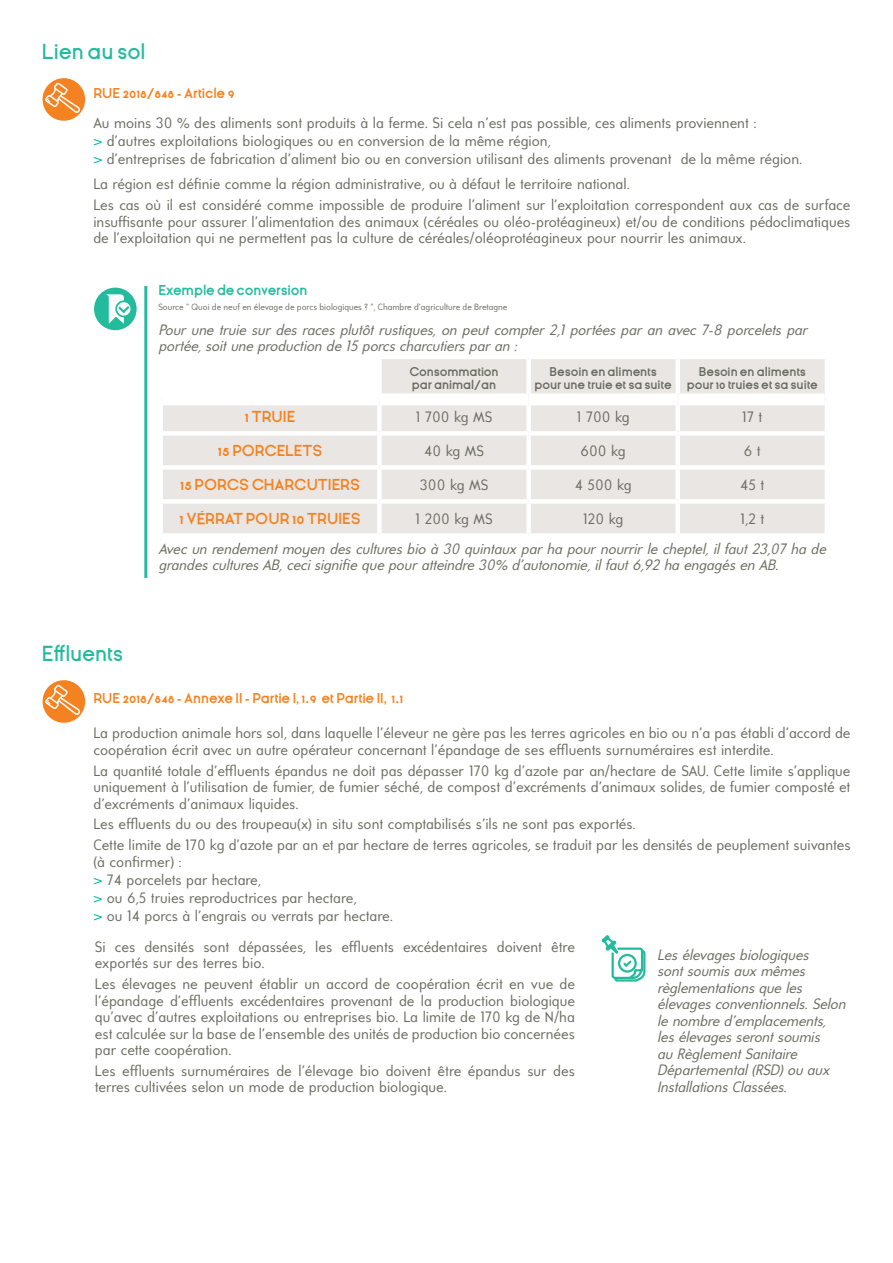
<style>
.page{position:relative;width:893px;height:1263px;background:#fff}
.page>*{position:absolute;margin:0;border:0;box-sizing:border-box;transform-origin:0 0}
.t1{font:600 21px "Ginora Sans";letter-spacing:-.01em;color:#24bb9d}
.t2{font:15px/16.5px "Universalis ADF Std";color:#6b6c62}
.t3{font:italic 15px/16.5px "Universalis ADF Std";letter-spacing:-.01em;color:#6b6c62}
.t4{font:700 15px "Ginora Sans";color:#f58220}
.t5{font:700 13.5px "Ginora Sans";color:#f58220}
.t6{font:700 13.5px "Ginora Sans";letter-spacing:-.01em;color:#24bb9d}
.t7{font:700 12px/13.5px "Ginora Sans";color:#6b6c62;text-align:center}
.t8{font:9px "Universalis ADF Std";color:#6b6c62}
.s1{color:#00b5ac}
.s2{font-family:"Delicious"}
</style>
<div class="page">
<div style="left:43px;top:680px;width:42px;height:43px;background:#f58220;border-radius:50%"></div>
<svg style="left:45px;top:685px;width:35px;height:32px"></svg>
<hr style="left:144px;top:286px;width:3px;height:292px;background:#24bb9d">
<svg style="left:601px;top:935px;width:45px;height:47px"></svg>
<div style="left:94px;top:288px;width:43px;height:42px;background:#24bb9d;border-radius:50%"></div>
<svg style="left:105px;top:294px;width:27px;height:30px"></svg>
<svg style="left:163px;top:359px;width:662px;height:174px;background:#ebe8e5"></svg>
<div style="left:377px;top:405px;width:5px;height:26px;background:#fff"></div>
<div style="left:377px;top:436px;width:5px;height:29px;background:#fff"></div>
<div style="left:377px;top:470px;width:5px;height:29px;background:#fff"></div>
<div style="left:377px;top:504px;width:5px;height:29px;background:#fff"></div>
<div style="left:526px;top:405px;width:5px;height:26px;background:#fff"></div>
<div style="left:675px;top:405px;width:5px;height:26px;background:#fff"></div>
<div style="left:526px;top:436px;width:5px;height:29px;background:#fff"></div>
<div style="left:675px;top:436px;width:5px;height:29px;background:#fff"></div>
<div style="left:526px;top:470px;width:5px;height:29px;background:#fff"></div>
<div style="left:675px;top:470px;width:5px;height:29px;background:#fff"></div>
<div style="left:526px;top:504px;width:5px;height:29px;background:#fff"></div>
<div style="left:675px;top:504px;width:5px;height:29px;background:#fff"></div>
<div style="left:158px;top:431px;width:221px;height:5px;background:#fff"></div>
<div style="left:158px;top:465px;width:221px;height:5px;background:#fff"></div>
<div style="left:158px;top:499px;width:221px;height:5px;background:#fff"></div>
<div style="left:526px;top:359px;width:5px;height:34px;background:#fff"></div>
<div style="left:675px;top:359px;width:5px;height:34px;background:#fff"></div>
<div style="left:379px;top:431px;width:150px;height:5px;background:#fff"></div>
<div style="left:379px;top:465px;width:150px;height:5px;background:#fff"></div>
<div style="left:379px;top:499px;width:150px;height:5px;background:#fff"></div>
<div style="left:529px;top:431px;width:149px;height:5px;background:#fff"></div>
<div style="left:678px;top:431px;width:151px;height:5px;background:#fff"></div>
<div style="left:529px;top:465px;width:149px;height:5px;background:#fff"></div>
<div style="left:678px;top:465px;width:151px;height:5px;background:#fff"></div>
<div style="left:529px;top:499px;width:149px;height:5px;background:#fff"></div>
<div style="left:678px;top:499px;width:151px;height:5px;background:#fff"></div>
<div style="left:377px;top:359px;width:5px;height:34px;background:#fff"></div>
<div style="left:163px;top:393px;width:216px;height:12px;background:#fff"></div>
<div style="left:379px;top:393px;width:150px;height:12px;background:#fff"></div>
<div style="left:529px;top:393px;width:149px;height:12px;background:#fff"></div>
<div style="left:678px;top:393px;width:147px;height:12px;background:#fff"></div>
<div style="left:43px;top:78px;width:42px;height:43px;background:#f58220;border-radius:50%"></div>
<svg style="left:45px;top:83px;width:35px;height:32px"></svg>
<h1 class="t1" style="left:42px;top:40px;width:105px">Lien au sol</h1>
<p class="t5" style="left:93px;top:86px;width:143px">RUE 2018/848 - Article 9</p>
<p class="t2" style="left:93px;top:114px;width:710px;line-height:18px">Au moins 30 % des aliments sont produits à la ferme. Si cela n’est pas possible, ces aliments proviennent :<br><span class="s1">&gt;</span> d’autres exploitations biologiques ou en conversion de la même région,<br><span class="s1">&gt;</span> d’entreprises de fabrication d’aliment bio ou en conversion utilisant des aliments provenant de la même région.</p>
<p class="t2" style="left:93px;top:173px;width:758px;line-height:20.7px">La région est définie comme la région administrative, ou à défaut le territoire national.<br>Les cas où il est considéré comme impossible de produire l’aliment sur l’exploitation correspondent aux cas de surface</p>
<p class="t2" style="left:93px;top:213px;width:758px">insuffisante pour assurer l’alimentation des animaux (céréales ou oléo-protéagineux) et/ou de conditions pédoclimatiques de l’exploitation qui ne permettent pas la culture de céréales/oléoprotéagineux pour nourrir les animaux.</p>
<p class="t6" style="left:158px;top:283px;width:150px">Exemple de conversion</p>
<p class="t8" style="left:158px;top:301px;width:350px">Source <span class="s2">"</span> Quoi de neuf en élevage de porcs biologiques ? <span class="s2">"</span>, Chambre d’agriculture de Bretagne</p>
<p class="t3" style="left:158px;top:321px;width:650px">Pour une truie sur des races plutôt rustiques, on peut compter 2,1 portées par an avec 7-8 porcelets par portée, soit une production de 15 porcs charcutiers par an :</p>
<p class="t7" style="left:409px;top:365px;width:91px;text-align:left">Consommation par animal/an</p>
<p class="t7" style="left:535px;top:365px;width:139px">Besoin en aliments<br>pour une truie et sa suite</p>
<p class="t7" style="left:687px;top:365px;width:132px">Besoin en aliments pour 10 truies et sa suite</p>
<p class="t4" style="left:245px;top:408px;width:36px">1truie</p>
<p class="t2" style="left:416px;top:408px;width:78px">1 700 kg MS</p>
<p class="t2" style="left:577px;top:408px;width:54px">1 700 kg</p>
<p class="t2" style="left:742px;top:408px;width:22px">17 t</p>
<p class="t4" style="left:218px;top:442px;width:106px">15 porcelets</p>
<p class="t2" style="left:424px;top:442px;width:61px">40 kg MS</p>
<p class="t2" style="left:581px;top:442px;width:47px">600 kg</p>
<p class="t2" style="left:744px;top:442px;width:18px">6 t</p>
<p class="t4" style="left:180px;top:476px;width:136px">15 porcs charcutie</p>
<p class="t4" style="left:340px;top:476px;width:21px">rs</p>
<p class="t2" style="left:420px;top:476px;width:70px">300 kg MS</p>
<p class="t2" style="left:575px;top:476px;width:58px">4 500 kg</p>
<p class="t2" style="left:740px;top:476px;width:26px">45 t</p>
<p class="t4" style="left:180px;top:510px;width:183px">1 vérrat pou r 10 truies</p>
<p class="t2" style="left:415px;top:510px;width:79px">1 200 kg MS</p>
<p class="t2" style="left:583px;top:510px;width:42px">120 kg</p>
<p class="t2" style="left:740px;top:510px;width:26px">1,2 t</p>
<p class="t3" style="left:158px;top:540px;width:669px">Avec un rendement moyen des cultures bio à 30 quintaux par ha pour nourrir le cheptel, il faut 23,07 ha de grandes cultures AB, ceci signifie que pour atteindre 30% d’autonomie, il faut 6,92 ha engagés en AB.</p>
<h1 class="t1" style="left:42px;top:642px;width:82px">Effluents</h1>
<p class="t5" style="left:93px;top:690px;width:311px">RUE 2018/848 - Annexe II - Partie I, 1.9 et Partie II, 1.1</p>
<p class="t2" style="left:93px;top:724px;width:758px">La production animale hors sol, dans laquelle l’éleveur ne gère pas les terres agricoles en bio ou n’a pas établi d’accord de coopération écrit avec un autre opérateur concernant l’épandage de ses effluents surnuméraires est interdite.</p>
<p class="t2" style="left:93px;top:762px;width:758px;text-align:justify">La quantité totale d’effluents épandus ne doit pas dépasser 170 kg d’azote par an/hectare de SAU. Cette limite s’applique uniquement à l’utilisation de fumier, de fumier séché, de compost d’excréments d’animaux solides, de fumier composté et d’excréments d’animaux liquides.</p>
<p class="t2" style="left:93px;top:813px;width:759px;line-height:20.7px">Les effluents du ou des troupeau(x) in situ sont comptabilisés s’ils ne sont pas exportés.<br>Cette limite de 170 kg d’azote par an et par hectare de terres agricoles, se traduit par les densités de peuplement suivantes</p>
<p class="t2" style="left:93px;top:852px;width:301px;line-height:18px">(à confirmer) :<br><span class="s1">&gt;</span> 74 porcelets par hectare,<br><span class="s1">&gt;</span> ou 6,5 truies reproductrices par hectare,<br><span class="s1">&gt;</span> ou 14 porcs à l’engrais ou verrats par hectare.</p>
<p class="t2" style="left:95px;top:938px;width:481px">Si ces densités sont dépassées, les effluents excédentaires doivent être exportés sur des terres bio.</p>
<p class="t2" style="left:95px;top:975px;width:481px;text-align:justify">Les élevages ne peuvent établir un accord de coopération écrit en vue de l’épandage d’effluents excédentaires provenant de la production biologique qu’avec d’autres exploitations ou entreprises bio. La limite de 170 kg de N/ha est calculée sur la base de l’ensemble des unités de production bio concernées par cette coopération.</p>
<p class="t2" style="left:95px;top:1062px;width:481px">Les effluents surnuméraires de l’élevage bio doivent être épandus sur des terres cultivées selon un mode de production biologique.</p>
<p class="t3" style="left:657px;top:946px;width:190px">Les élevages biologiques<br>sont soumis aux mêmes règlementations que les élevages conventionnels. Selon le nombre d’emplacements, les élevages seront soumis<br>au Règlement Sanitaire<br>Départemental (RSD) ou aux<br>Installations Classées.</p>
</div>
